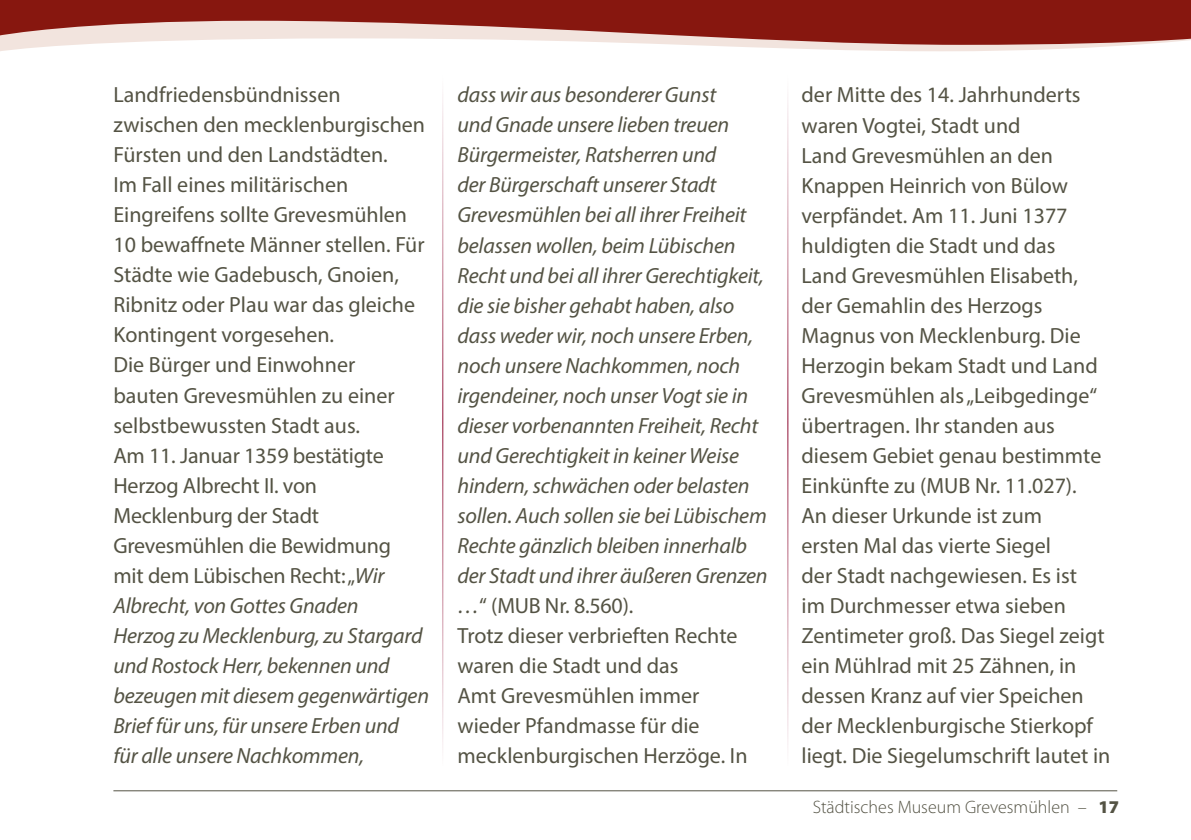
<style>
.page{position:relative;width:1191px;height:840px;background:#fff}
.page>*{position:absolute;margin:0;border:0;box-sizing:border-box;transform-origin:0 0}
.t1{font:22px/30px "Myriad Pro";color:#545344}
.t2{font:italic 22px/30px "Myriad Pro";letter-spacing:-.01em;color:#545344}
.t3{font:300 18px "Myriad Pro";color:#545344}
.s1{font-style:italic}
.s2{font-style:normal}
.s3{font-weight:900}
</style>
<div class="page">
<hr style="left:113px;top:790px;width:1004px;height:1px;background:#545344">
<svg style="left:0;top:45px;width:1129px;height:6px"></svg>
<svg style="left:0;top:0;width:1191px;height:45px;background:#a44f48"></svg>
<hr style="left:442px;top:72px;width:1px;height:693px;background:#8d0a31">
<hr style="left:787px;top:72px;width:1px;height:693px;background:#8d0a31">
<p class="t1" style="left:113px;top:79px;width:317px">Landfriedensbündnissen zwischen den mecklenburgischen<br>Fürsten und den Landstädten.<br>Im Fall eines militärischen<br>Eingreifens sollte Grevesmühlen<br>10 bewaffnete Männer stellen. Für<br>Städte wie Gadebusch, Gnoien,<br>Ribnitz oder Plau war das gleiche<br>Kontingent vorgesehen.<br>Die Bürger und Einwohner<br>bauten Grevesmühlen zu einer selbstbewussten Stadt aus.<br>Am 11. Januar 1359 bestätigte<br>Herzog Albrecht II. von<br>Mecklenburg der Stadt<br>Grevesmühlen die Bewidmung<br>mit dem Lübischen Recht: „<span class="s1">Wir<br>Albrecht, von Gottes Gnaden<br>Herzog zu Mecklenburg, zu Stargard und Rostock Herr, bekennen und bezeugen mit diesem gegenwärtigen<br>Brief für uns, für unsere Erben und<br>für alle unsere Nachkommen,</span></p>
<p class="t2" style="left:457px;top:79px;width:312px">dass wir aus besonderer Gunst<br>und Gnade unsere lieben treuen<br>Bürgermeister, Ratsherren und<br>der Bürgerschaft unserer Stadt<br>Grevesmühlen bei all ihrer Freiheit belassen wollen, beim Lübischen<br>Recht und bei all ihrer Gerechtigkeit, die sie bisher gehabt haben, also dass weder wir, noch unsere Erben, noch unsere Nachkommen, noch irgendeiner, noch unser Vogt sie in dieser vorbenannten Freiheit, Recht und Gerechtigkeit in keiner Weise hindern, schwächen oder belasten sollen. Auch sollen sie bei Lübischem<br>Rechte gänzlich bleiben innerhalb der Stadt und ihrer äußeren Grenzen …<span class="s2">“ (MUB Nr. 8.560).<br>Trotz dieser verbrieften Rechte waren die Stadt und das<br>Amt Grevesmühlen immer wieder Pfandmasse für die mecklenburgischen Herzöge. In</span></p>
<p class="t1" style="left:801px;top:80px;width:310px">der Mitte des 14. Jahrhunderts waren Vogtei, Stadt und<br>Land Grevesmühlen an den<br>Knappen Heinrich von Bülow verpfändet. Am 11. Juni 1377 huldigten die Stadt und das<br>Land Grevesmühlen Elisabeth, der Gemahlin des Herzogs<br>Magnus von Mecklenburg. Die<br>Herzogin bekam Stadt und Land<br>Grevesmühlen als „Leibgedinge“ übertragen. Ihr standen aus diesem Gebiet genau bestimmte<br>Einkünfte zu (MUB Nr. 11.027).<br>An dieser Urkunde ist zum<br>ersten Mal das vierte Siegel<br>der Stadt nachgewiesen. Es ist<br>im Durchmesser etwa sieben<br>Zentimeter groß. Das Siegel zeigt ein Mühlrad mit 25 Zähnen, in dessen Kranz auf vier Speichen der Mecklenburgische Stierkopf liegt. Die Siegelumschrift lautet in</p>
<p class="t3" style="left:812px;top:795px;width:308px">Städtisches Museum Grevesmühlen – <span class="s3">17</span></p>
</div>
